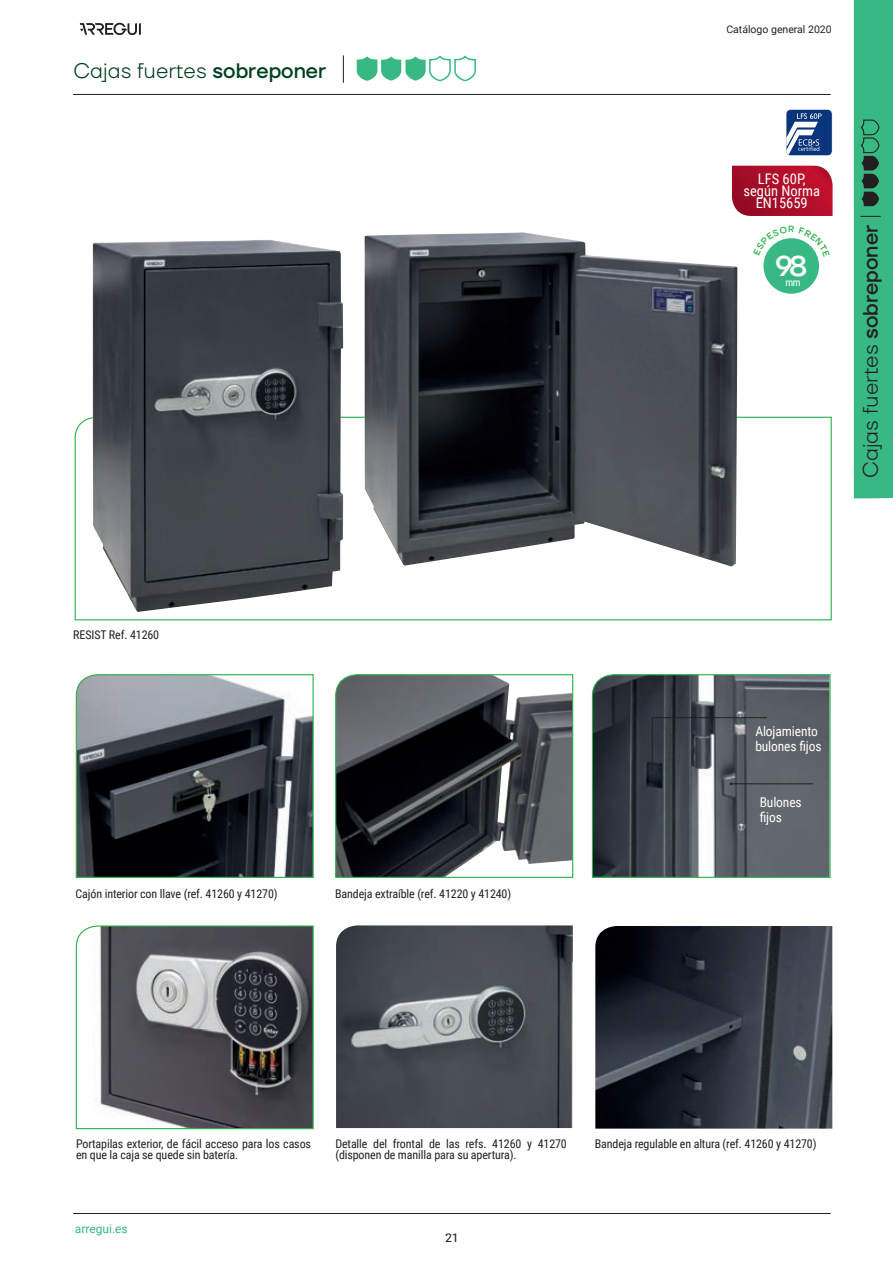
<style>
.page{position:relative;width:893px;height:1264px;background:#fff}
.page>*{position:absolute;margin:0;border:0;box-sizing:border-box;transform-origin:0 0}
.t1{font:500 28.5px "TT Firs Neue";color:#fff}
.t2{font:300 21px "TT Firs Neue";color:#231f20}
.t3{font:300 21px "TT Firs Neue";color:#003f22}
.t4{font:14.55px/12px "Roboto Condensed";color:#fff;text-align:center}
.t5{font:13.5px/15px "Roboto Condensed";letter-spacing:-.01em;color:#fff}
.t6{font:12px/10.5px "Roboto Condensed";letter-spacing:-.01em;color:#231f20}
.t7{font:12px "Roboto";color:#38b983}
.t8{font:12px "Roboto Condensed";letter-spacing:-.01em;color:#231f20;scale:1.18 1}
.t9{font:10.5px "Roboto";color:#231f20}
.t10{font:10.5px "Roboto Condensed";color:#fff}
.s1{font-weight:500}
</style>
<div class="page">
<svg style="left:80px;top:23px;width:61px;height:12px"></svg>
<hr style="left:73px;top:94px;width:757px;height:1px;background:#231f20">
<hr style="left:73px;top:1213px;width:757px;height:1px;background:#231f20">
<svg style="left:343px;top:56px;width:1px;height:26px"></svg>
<svg style="left:75px;top:925px;width:239px;height:205px;background:#6e7073"></svg>
<svg style="left:75px;top:674px;width:239px;height:204px;background:#4c5256"></svg>
<svg style="left:74px;top:416px;width:758px;height:205px"></svg>
<img style="left:336px;top:925px;width:237px;height:203px">
<svg style="left:591px;top:674px;width:240px;height:204px;background:#51595e"></svg>
<svg style="left:335px;top:674px;width:239px;height:204px;background:#4a4f51"></svg>
<img style="left:595px;top:926px;width:237px;height:202px">
<svg style="left:357px;top:55px;width:119px;height:27px"></svg>
<div style="left:763px;top:238px;width:56px;height:56px;background:#38b983;border-radius:50%"></div>
<svg style="left:786px;top:109px;width:46px;height:47px"></svg>
<svg style="left:732px;top:166px;width:100px;height:50px;background:#ad142e"></svg>
<svg style="left:651px;top:717px;width:116px;height:54px;background:#4c5158"></svg>
<hr style="left:732px;top:783px;width:81px;height:1px;background:#231f20">
<img style="left:364px;top:232px;width:373px;height:334px">
<img style="left:93px;top:240px;width:250px;height:372px">
<div style="left:854px;top:0;width:39px;height:498px;background:#38b983"></div>
<svg style="left:765px;top:238px;width:53px;height:19px"></svg>
<h2 class="t3" style="left:73px;top:57px;width:254px">Cajas fuertes <span class="s1">sobreponer</span></h2>
<p class="t6" style="left:73px;top:629px;width:87px">RESIST Ref. 41260</p>
<p class="t6" style="left:76px;top:888px;width:203px">Cajón interior con llave (ref. 41260 y 41270)</p>
<p class="t6" style="left:335px;top:888px;width:178px">Bandeja extraíble (ref. 41220 y 41240)</p>
<p class="t9" style="left:726px;top:22px;width:107px">Catálogo general 2020</p>
<p class="t4" style="left:743px;top:172px;width:78px">LFS 60P, según Norma<br>EN15659</p>
<h1 class="t1" style="left:775px;top:246px;width:34px">98</h1>
<p class="t10" style="left:785px;top:275px;width:17px">mm</p>
<h2 class="t2" style="left:856px;top:478px;width:254px;rotate:-90deg">Cajas fuertes <span class="s1">sobreponer</span></h2>
<p class="t5" style="left:755px;top:723px;width:68px">Alojamiento bulones fijos</p>
<p class="t5" style="left:760px;top:794px;width:43px">Bulones fijos</p>
<p class="t6" style="left:76px;top:1138px;width:236px">Portapilas exterior, de fácil acceso para los casos</p>
<p class="t6" style="left:595px;top:1138px;width:223px">Bandeja regulable en altura (ref. 41260 y 41270)</p>
<p class="t6" style="left:76px;top:1149px;width:164px">en que la caja se quede sin batería.</p>
<p class="t6" style="left:335px;top:1138px;width:233px">Detalle del frontal de las refs. 41260 y 41270 (disponen de manilla para su apertura).</p>
<p class="t7" style="left:75px;top:1220px;width:54px">arregui.es</p>
<p class="t8" style="left:445px;top:1229px;width:13px">21</p>
</div>
